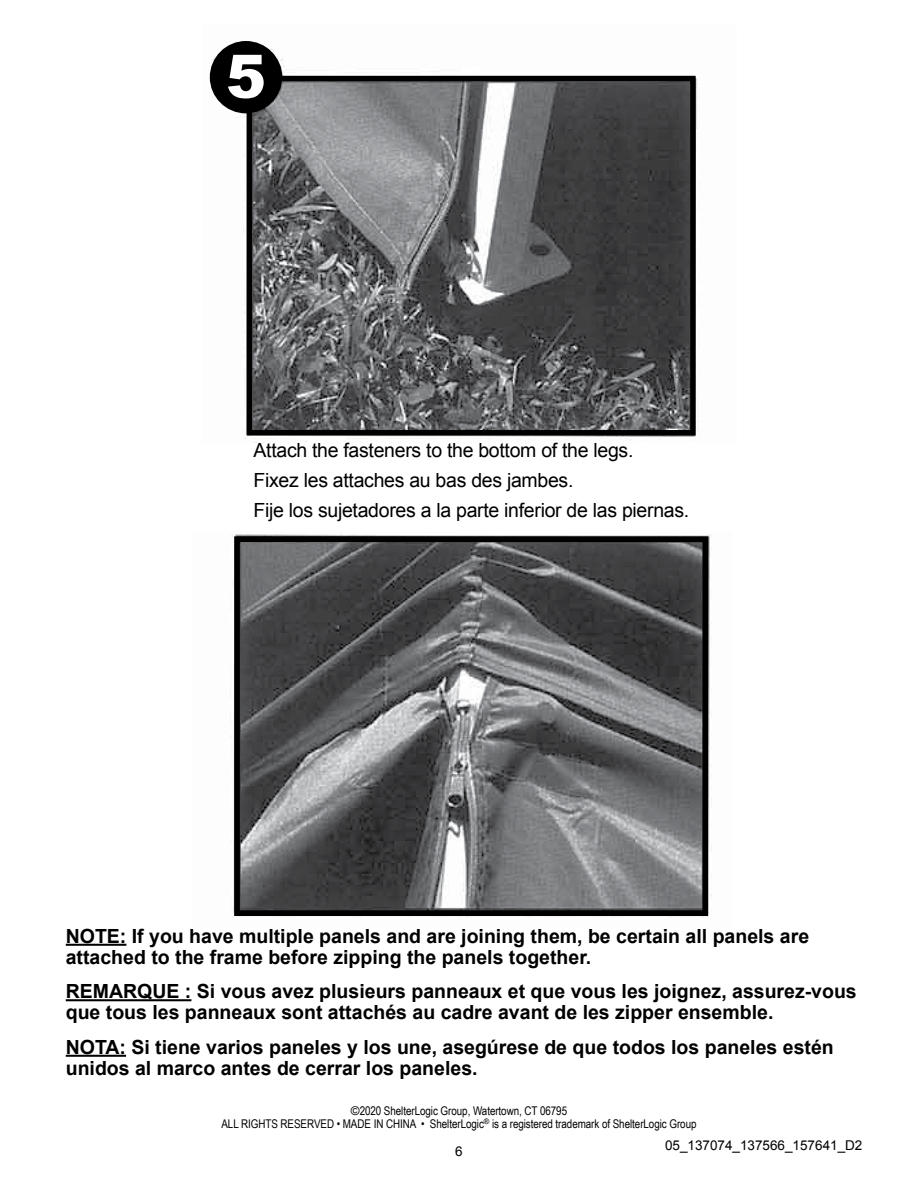
<style>
.page{position:relative;width:918px;height:1188px;background:#fff}
.page>*{position:absolute;margin:0;border:0;box-sizing:border-box;transform-origin:0 0}
.t1{font:900 60px "Arial";color:#fff}
.t2{font:700 19.5px/21px "Arial";color:#000}
.t3{font:19.5px/30.2px "Arial";letter-spacing:-.015em;color:#000}
.t4{font:13.5px "Arial";color:#000}
.t5{font:12px/13.5px "Arial Narrow";letter-spacing:-.005em;color:#000;text-align:center}
.s1{font-family:"Arial"}
</style>
<div class="page">
<img style="left:209px;top:41px;width:490px;height:402px">
<img style="left:230px;top:534px;width:482px;height:384px">
<div style="left:247px;top:76px;width:449px;height:359px;border:5px solid #000"></div>
<div style="left:234px;top:536px;width:474px;height:380px;border:6px solid #000"></div>
<div style="left:210px;top:41px;width:72px;height:72px;background:#000;border-radius:50%"></div>
<hr style="left:66px;top:944px;width:60px;height:2px;background:#000">
<hr style="left:66px;top:999px;width:125px;height:2px;background:#000">
<hr style="left:66px;top:1055px;width:60px;height:2px;background:#000">
<h1 class="t1" style="left:226px;top:33px;width:42px">5</h1>
<p class="t3" style="left:254px;top:435px;width:437px">Attach the fasteners to the bottom of the legs.<br>Fixez les attaches au bas des jambes.<br>Fije los sujetadores a la parte inferior de las piernas.</p>
<p class="t2" style="left:66px;top:926px;width:745px">NOTE: If you have multiple panels and are joining them, be certain all panels are attached to the frame before zipping the panels together.</p>
<p class="t2" style="left:66px;top:982px;width:793px">REMARQUE : Si vous avez plusieurs panneaux et que vous les joignez, assurez-vous que tous les panneaux sont attachés au cadre avant de les zipper ensemble.</p>
<p class="t2" style="left:66px;top:1037px;width:769px">NOTA: Si tiene varios paneles y los une, asegúrese de que todos los paneles estén unidos al marco antes de cerrar los paneles.</p>
<p class="t5" style="left:221px;top:1103px;width:477px"><span class="s1">©</span>2020 ShelterLogic Group, Watertown, CT 06795<br>ALL RIGHTS RESERVED • MADE IN CHINA • ShelterLogic<sup>®</sup> is a registered trademark of ShelterLogic Group</p>
<p class="t4" style="left:455px;top:1142px;width:9px">6</p>
<p class="t4" style="left:665px;top:1136px;width:199px">05_137074_137566_157641_D2</p>
</div>
